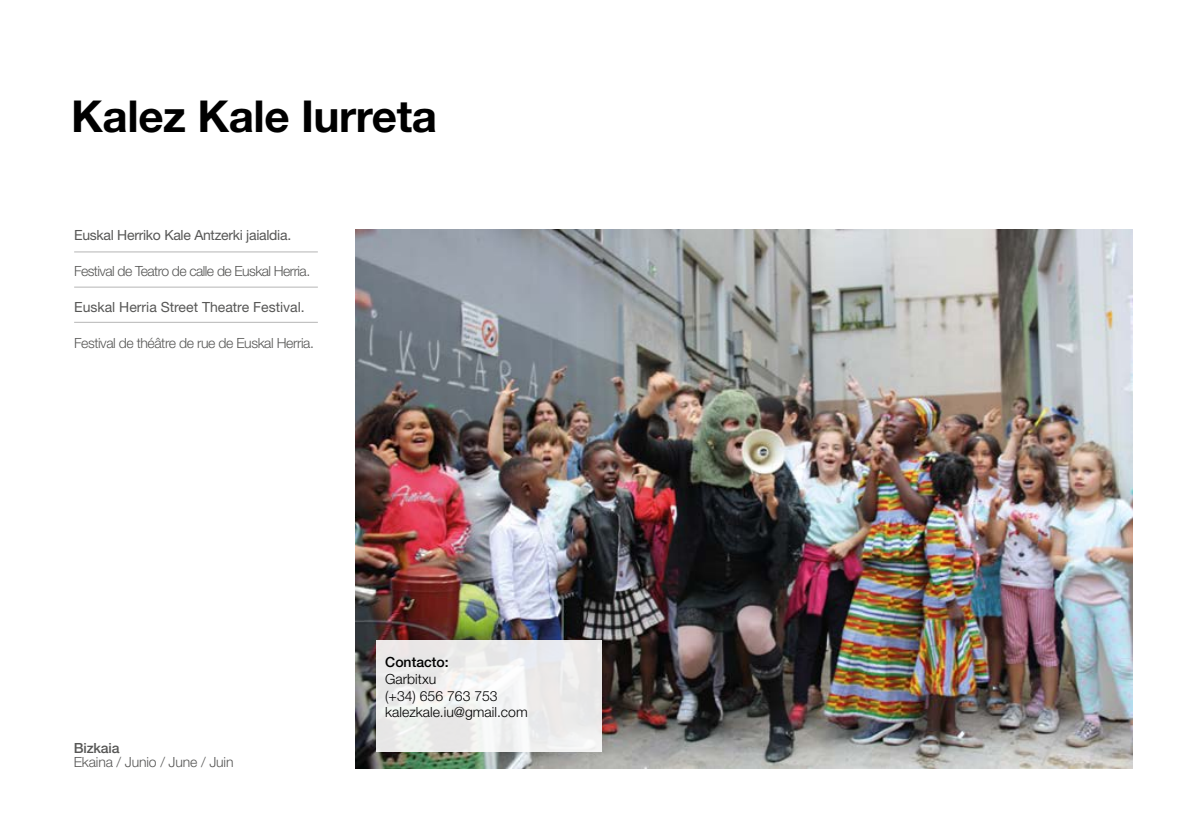
<style>
.page{position:relative;width:1191px;height:840px;background:#fff}
.page>*{position:absolute;margin:0;border:0;box-sizing:border-box;transform-origin:0 0}
.t1{font:700 44px "Helvetica Neue LT Std";letter-spacing:-.01em;color:#000}
.t2{font:300 14px "Helvetica Neue LT Std";letter-spacing:-.03em;color:#575756}
.t3{font:300 14px/16.8px "Helvetica Neue LT Std";color:#000}
.t4{font:14px "Helvetica Neue LT Std";letter-spacing:-.02em;color:#575756}
.t5{font:14px "Helvetica Neue LT Std";color:#575756}
.t6{font:300 14px "Helvetica Neue LT Std";letter-spacing:-.01em;color:#575756}
.t7{font:500 14px "Helvetica Neue LT Std";color:#000}
.t8{font:500 14px "Helvetica Neue LT Std";letter-spacing:-.01em;color:#575756}
</style>
<div class="page">
<img style="left:355px;top:230px;width:777px;height:537px">
<svg style="left:376px;top:639px;width:225px;height:111px;fill:#ecebeb"></svg>
<hr style="left:74px;top:251px;width:244px;height:1px;background:#000">
<hr style="left:74px;top:286px;width:244px;height:1px;background:#000">
<hr style="left:74px;top:321px;width:244px;height:1px;background:#000">
<h1 class="t1" style="left:71px;top:89px;width:367px">Kalez Kale Iurreta</h1>
<p class="t4" style="left:74px;top:226px;width:218px">Euskal Herriko Kale Antzerki jaialdia.</p>
<p class="t2" style="left:74px;top:262px;width:238px">Festival de Teatro de calle de Euskal Herria.</p>
<p class="t5" style="left:74px;top:298px;width:232px">Euskal Herria Street Theatre Festival.</p>
<p class="t2" style="left:74px;top:334px;width:241px">Festival de théâtre de rue de Euskal Herria.</p>
<p class="t8" style="left:74px;top:739px;width:47px">Bizkaia</p>
<p class="t6" style="left:74px;top:753px;width:161px">Ekaina / Junio / June / Juin</p>
<p class="t7" style="left:385px;top:653px;width:65px">Contacto:</p>
<p class="t3" style="left:385px;top:669px;width:144px">Garbitxu<br>(+34) 656 763 753 kalezkale.iu@gmail.com</p>
</div>
